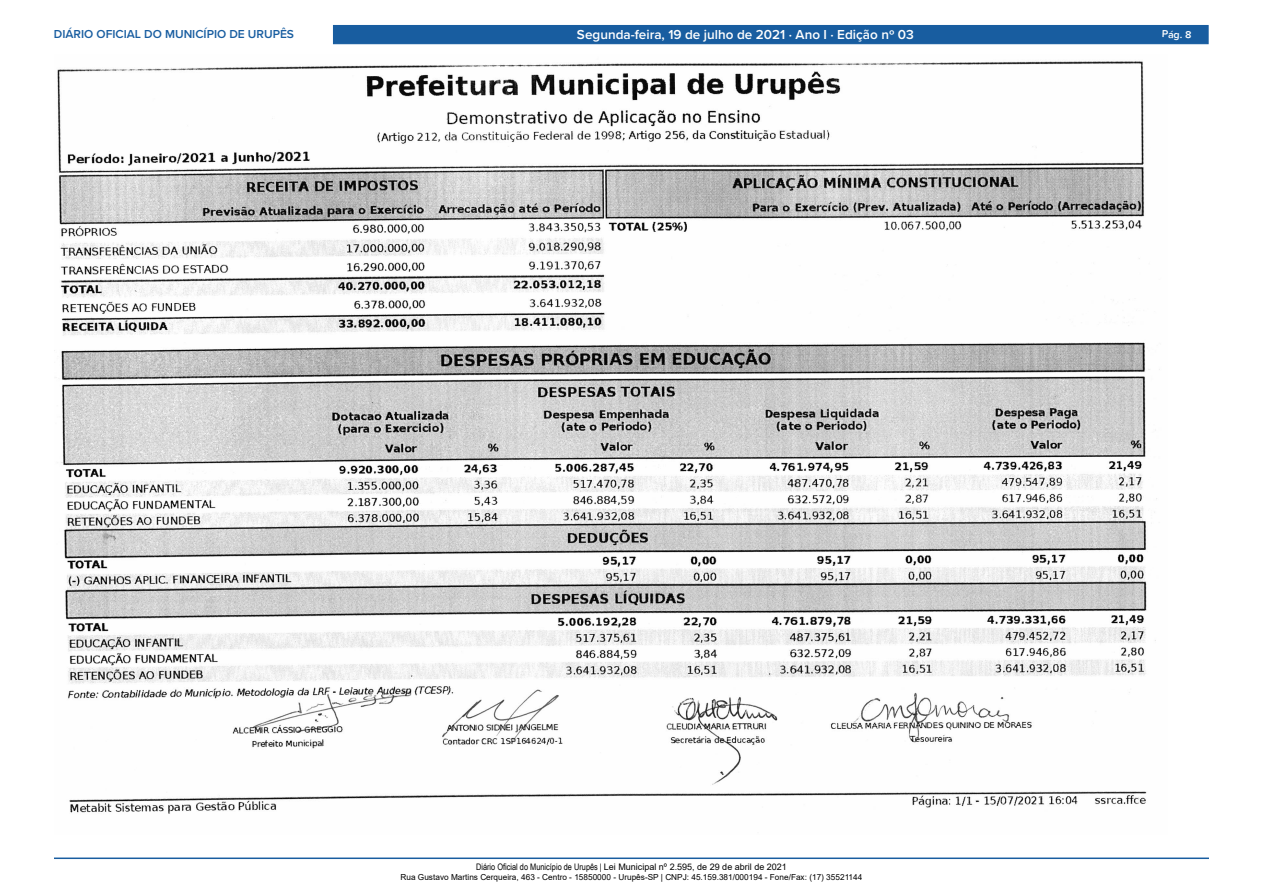
<style>
.page{position:relative;width:1263px;height:893px;background:#fff}
.page>*{position:absolute;margin:0;border:0;box-sizing:border-box;transform-origin:0 0}
.t1{font:600 13.5px "Proxima Nova";color:#fff}
.t2{font:600 12px "Proxima Nova";color:#185da0}
.t3{font:600 10.5px "Proxima Nova";color:#fff}
.t4{font:9px "Arial";color:#000}
.t5{font:8.25px "Arial";color:#000}
.s1{font-family:"Arial Narrow"}
</style>
<div class="page">
<hr style="left:54px;top:857px;width:1155px;height:2px;background:#185da0">
<div style="left:333px;top:25px;width:876px;height:19px;background:#185da0"></div>
<img style="left:54px;top:61px;width:1106px;height:753px">
<h2 class="t2" style="left:54px;top:25px;width:242px">DIÁRIO OFICIAL DO MUNICÍPIO DE URUPÊS</h2>
<h1 class="t1" style="left:577px;top:25px;width:338px">Segunda-feira, 19 de julho de 2021 ⋅ Ano I ⋅ Edição nº 03</h1>
<p class="t3" style="left:1162px;top:26px;width:31px;rotate:2deg">Pág. 8</p>
<p class="t4" style="left:476px;top:861px;width:312px"><span class="s1">Diário Oficial do Município de Urupês |</span> Lei Municipal nº 2.595, de 29 de abril de 2021</p>
<p class="t5" style="left:401px;top:872px;width:463px">Rua Gustavo Martins Cerqueira, 463 - Centro - 15850000 - Urupês-SP | CNPJ: 45.159.381/000194 - Fone/Fax: (17) 35521144</p>
</div>
